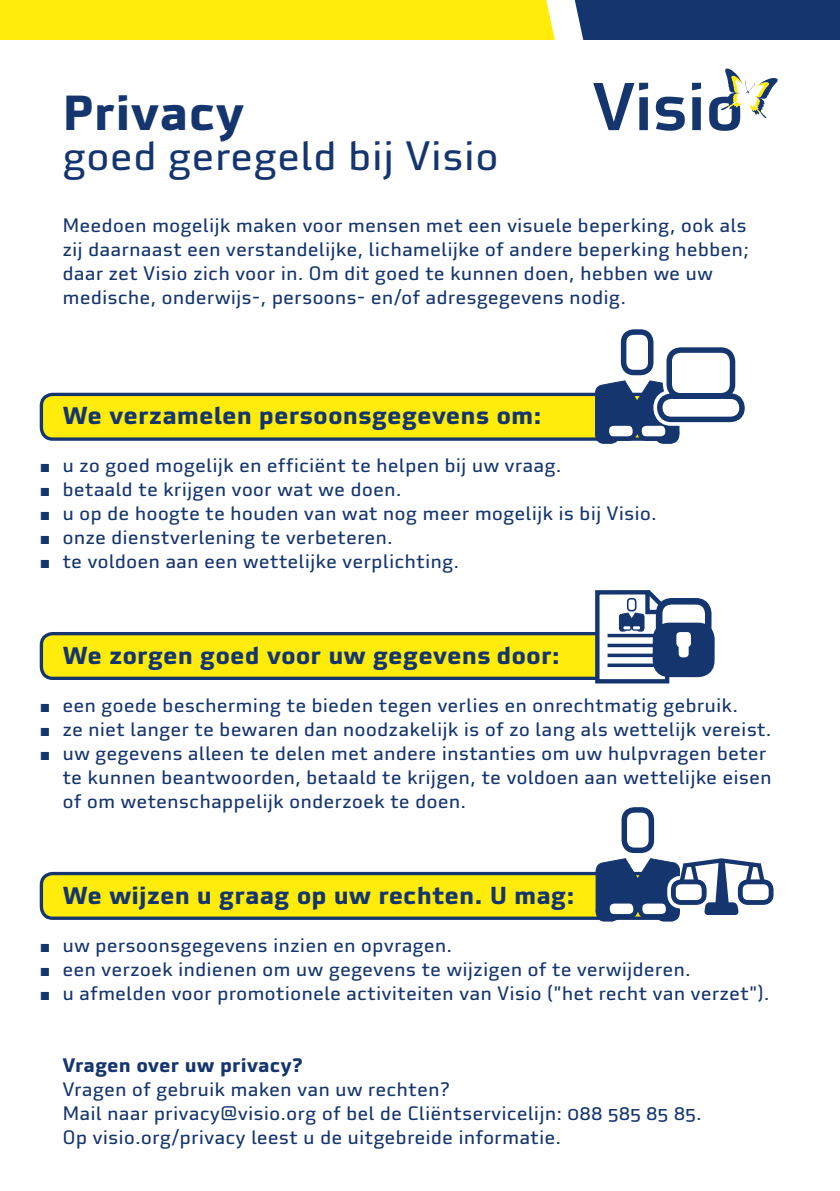
<style>
.page{position:relative;width:840px;height:1191px;background:#fff}
.page>*{position:absolute;margin:0;border:0;box-sizing:border-box;transform-origin:0 0}
.t1{font:700 48px "Utility OT";color:#14356e}
.t2{font:40px "Utility OT";color:#14356e}
.t3{font:700 24px "Utility OT";color:#14356e}
.t4{font:19px/24px "Utility OT";color:#14356e}
.t5{font:700 19px "Utility OT";color:#14356e}
.t6{font:19px/24px "European Pi Std 3";color:#14356e;text-align:justify}
</style>
<div class="page">
<div style="left:41px;top:873px;width:628px;height:45px;background:#ffec0a;border-radius:11px"></div>
<div style="left:40px;top:872px;width:630px;height:48px;border:3px solid #14356e;border-radius:11px"></div>
<div style="left:41px;top:633px;width:618px;height:45px;background:#ffec0a;border-radius:11px"></div>
<div style="left:40px;top:632px;width:620px;height:48px;border:3px solid #14356e;border-radius:11px"></div>
<div style="left:41px;top:394px;width:628px;height:45px;background:#ffec0a;border-radius:11px"></div>
<div style="left:40px;top:393px;width:630px;height:48px;border:3px solid #14356e;border-radius:11px"></div>
<div style="left:0;top:0;width:568px;height:40px;background:#ffec0a"></div>
<div style="left:570px;top:0;width:269px;height:40px;background:#14356e"></div>
<svg style="left:546px;top:0;width:38px;height:40px"></svg>
<svg style="left:593px;top:83px;width:54px;height:47px"></svg>
<svg style="left:655px;top:97px;width:29px;height:34px"></svg>
<svg style="left:692px;top:83px;width:8px;height:47px"></svg>
<svg style="left:709px;top:69px;width:68px;height:62px"></svg>
<div style="left:621px;top:807px;width:32px;height:46px;border:5px solid #14356e;border-radius:10px"></div>
<div style="left:597px;top:904px;width:20px;height:15px;background:#14356e;border-radius:7px"></div>
<div style="left:595px;top:902px;width:25px;height:19px;border:5px solid #14356e;border-radius:7px"></div>
<div style="left:657px;top:904px;width:20px;height:15px;background:#14356e;border-radius:7px"></div>
<div style="left:655px;top:902px;width:24px;height:19px;border:5px solid #14356e;border-radius:7px"></div>
<div style="left:605px;top:899px;width:32px;height:19px;border:5px solid #14356e;border-radius:7px"></div>
<div style="left:637px;top:899px;width:33px;height:19px;border:5px solid #14356e;border-radius:7px"></div>
<svg style="left:595px;top:858px;width:170px;height:56px"></svg>
<div style="left:673px;top:882px;width:30px;height:20px;background:#fff;border-radius:8px"></div>
<div style="left:670px;top:879px;width:36px;height:26px;border:5px solid #14356e;border-radius:8px"></div>
<div style="left:739px;top:882px;width:31px;height:20px;background:#fff;border-radius:8px"></div>
<div style="left:737px;top:879px;width:36px;height:26px;border:5px solid #14356e;border-radius:8px"></div>
<svg style="left:594px;top:590px;width:110px;height:93px"></svg>
<div style="left:655px;top:598px;width:56px;height:49px;border:7px solid #14356e;border-radius:12px"></div>
<div style="left:654px;top:624px;width:58px;height:51px;background:#14356e;border-radius:15px"></div>
<div style="left:652px;top:622px;width:62px;height:55px;border:4px solid #14356e;border-radius:15px"></div>
<div style="left:676px;top:632px;width:14px;height:15px;background:#fff;border-radius:4px"></div>
<div style="left:678px;top:642px;width:10px;height:15px;background:#fff;border-radius:4px"></div>
<svg style="left:594px;top:380px;width:85px;height:48px;background:#37537f"></svg>
<div style="left:620px;top:329px;width:33px;height:46px;border:5px solid #14356e;border-radius:10px"></div>
<div style="left:597px;top:426px;width:20px;height:15px;background:#14356e;border-radius:7px"></div>
<div style="left:594px;top:424px;width:25px;height:20px;border:5px solid #14356e;border-radius:7px"></div>
<div style="left:656px;top:426px;width:20px;height:15px;background:#14356e;border-radius:7px"></div>
<div style="left:654px;top:424px;width:25px;height:20px;border:5px solid #14356e;border-radius:7px"></div>
<div style="left:606px;top:423px;width:28px;height:15px;background:#fff;border-radius:7px"></div>
<div style="left:604px;top:421px;width:32px;height:20px;border:5px solid #14356e;border-radius:7px"></div>
<div style="left:639px;top:423px;width:28px;height:15px;background:#fff;border-radius:7px"></div>
<div style="left:636px;top:421px;width:33px;height:20px;border:5px solid #14356e;border-radius:7px"></div>
<div style="left:662px;top:344px;width:76px;height:58px;border:13px solid #fff;border-radius:12px"></div>
<div style="left:653px;top:390px;width:95px;height:36px;border:13px solid #fff;border-radius:12px"></div>
<div style="left:659px;top:396px;width:82px;height:23px;background:#fff;border-radius:12px"></div>
<div style="left:656px;top:393px;width:88px;height:29px;border:5px solid #14356e;border-radius:12px"></div>
<div style="left:669px;top:350px;width:63px;height:46px;background:#fff;border-radius:12px"></div>
<div style="left:666px;top:347px;width:68px;height:51px;border:5px solid #14356e;border-radius:12px"></div>
<h1 class="t1" style="left:62px;top:82px;width:184px">Privacy</h1>
<h2 class="t2" style="left:62px;top:132px;width:438px">goed geregeld bij Visio</h2>
<p class="t4" style="left:62px;top:213px;width:688px">Meedoen mogelijk maken voor mensen met een visuele beperking, ook als zij daarnaast een verstandelijke, lichamelijke of andere beperking hebben; daar zet Visio zich voor in. Om dit goed te kunnen doen, hebben we uw medische, onderwijs-, persoons- en/of adresgegevens nodig.</p>
<p class="t6" style="left:40px;top:453px;width:12px">▪ ▪ ▪ ▪ ▪</p>
<p class="t3" style="left:62px;top:400px;width:480px">We verzamelen persoonsgegevens om:</p>
<p class="t4" style="left:62px;top:453px;width:595px">u zo goed mogelijk en efficiënt te helpen bij uw vraag.<br>betaald te krijgen voor wat we doen.<br>u op de hoogte te houden van wat nog meer mogelijk is bij Visio. onze dienstverlening te verbeteren.<br>te voldoen aan een wettelijke verplichting.</p>
<p class="t6" style="left:40px;top:693px;width:12px">▪ ▪ ▪</p>
<p class="t3" style="left:62px;top:640px;width:499px">We zorgen goed voor uw gegevens door:</p>
<p class="t4" style="left:62px;top:693px;width:710px">een goede bescherming te bieden tegen verlies en onrechtmatig gebruik.<br>ze niet langer te bewaren dan noodzakelijk is of zo lang als wettelijk vereist. uw gegevens alleen te delen met andere instanties om uw hulpvragen beter te kunnen beantwoorden, betaald te krijgen, te voldoen aan wettelijke eisen of om wetenschappelijk onderzoek te doen.</p>
<p class="t6" style="left:40px;top:933px;width:12px">▪ ▪ ▪</p>
<p class="t3" style="left:62px;top:880px;width:513px">We wijzen u graag op uw rechten. U mag:</p>
<p class="t4" style="left:62px;top:933px;width:708px">uw persoonsgegevens inzien en opvragen.<br>een verzoek indienen om uw gegevens te wijzigen of te verwijderen.<br>u afmelden voor promotionele activiteiten van Visio ("het recht van verzet").</p>
<p class="t5" style="left:62px;top:1053px;width:242px">Vragen over uw privacy?</p>
<p class="t4" style="left:62px;top:1077px;width:640px">Vragen of gebruik maken van uw rechten?<br>Mail naar privacy@visio.org of bel de Cliëntservicelijn: 088 585 85 85.<br>Op visio.org/privacy leest u de uitgebreide informatie.</p>
</div>
